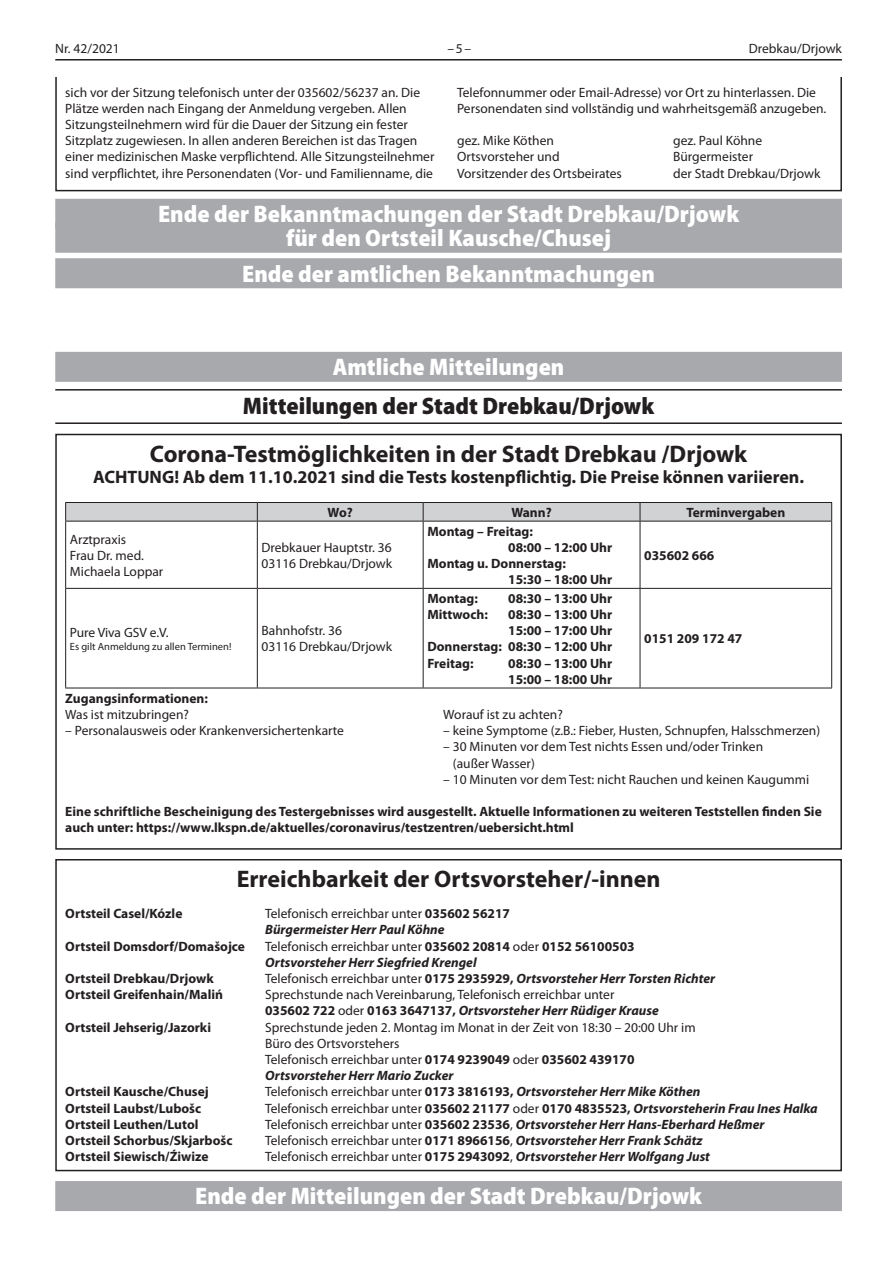
<style>
.page{position:relative;width:893px;height:1263px;background:#fff}
.page>*{position:absolute;margin:0;border:0;box-sizing:border-box;transform-origin:0 0}
.t1{font:900 semi-condensed 24px/24px "Myriad Pro";color:#fff;text-align:center}
.t2{font:700 24px "Myriad Pro";color:#231f20}
.t3{font:900 semi-condensed 24px "Myriad Pro";color:#231f20}
.t4{font:700 18px "Myriad Pro";color:#231f20}
.t5{font:13.5px/16.2px "Myriad Pro";color:#231f20}
.t6{font:700 13.5px/16.2px "Myriad Pro";color:#231f20}
.t7{font:italic 700 13.5px/16.2px "Myriad Pro";color:#231f20}
.t8{font:10.5px "Myriad Pro";color:#231f20}
.s1{font-weight:700}
.s2{font-weight:700;font-style:italic}
.s3{font-weight:400;font-style:normal}
.s4{font-style:normal}
</style>
<div class="page">
<hr style="left:55px;top:59px;width:787px;height:2px;background:#231f20">
<div style="left:55px;top:1181px;width:787px;height:30px;background:#a8a9ad"></div>
<div style="left:55px;top:859px;width:787px;height:312px;border:2px solid #231f20"></div>
<svg style="left:65px;top:502px;width:767px;height:19px;background:#c3c4c5"></svg>
<hr style="left:65px;top:521px;width:192px;height:1px;background:#231f20">
<hr style="left:65px;top:521px;width:1px;height:67px;background:#231f20">
<hr style="left:257px;top:521px;width:166px;height:1px;background:#231f20">
<hr style="left:257px;top:521px;width:1px;height:67px;background:#231f20">
<hr style="left:423px;top:521px;width:217px;height:1px;background:#231f20">
<hr style="left:423px;top:521px;width:1px;height:67px;background:#231f20">
<hr style="left:640px;top:521px;width:192px;height:1px;background:#231f20">
<hr style="left:640px;top:521px;width:1px;height:67px;background:#231f20">
<hr style="left:831px;top:521px;width:1px;height:67px;background:#231f20">
<hr style="left:65px;top:588px;width:192px;height:1px;background:#231f20">
<hr style="left:65px;top:589px;width:1px;height:99px;background:#231f20">
<hr style="left:257px;top:588px;width:166px;height:1px;background:#231f20">
<hr style="left:257px;top:589px;width:1px;height:99px;background:#231f20">
<hr style="left:423px;top:588px;width:217px;height:1px;background:#231f20">
<hr style="left:423px;top:589px;width:1px;height:99px;background:#231f20">
<hr style="left:640px;top:588px;width:192px;height:1px;background:#231f20">
<hr style="left:640px;top:589px;width:1px;height:99px;background:#231f20">
<hr style="left:831px;top:589px;width:1px;height:99px;background:#231f20">
<hr style="left:65px;top:688px;width:192px;height:1px;background:#231f20">
<hr style="left:257px;top:688px;width:166px;height:1px;background:#231f20">
<hr style="left:423px;top:688px;width:217px;height:1px;background:#231f20">
<hr style="left:640px;top:688px;width:192px;height:1px;background:#231f20">
<div style="left:55px;top:434px;width:787px;height:416px;border:2px solid #231f20"></div>
<div style="left:55px;top:72px;width:787px;height:119px;border:2px solid #231f20"></div>
<div style="left:55px;top:352px;width:787px;height:30px;background:#a8a9ad"></div>
<hr style="left:55px;top:389px;width:787px;height:2px;background:#231f20">
<hr style="left:55px;top:422px;width:787px;height:2px;background:#231f20">
<div style="left:55px;top:258px;width:787px;height:30px;background:#a8a9ad"></div>
<div style="left:55px;top:199px;width:787px;height:30px;background:#a8a9ad"></div>
<div style="left:55px;top:223px;width:787px;height:30px;background:#a8a9ad"></div>
<div style="left:43px;top:64px;width:818px;height:13px;background:#fff"></div>
<p class="t5" style="left:55px;top:40px;width:66px">Nr. 42/2021</p>
<p class="t5" style="left:447px;top:40px;width:25px">–5–</p>
<p class="t5" style="left:749px;top:40px;width:95px">Drebkau/Drjowk</p>
<p class="t5" style="left:65px;top:84px;width:371px">sich vor der Sitzung telefonisch unter der 035602/56237 an. Die Plätze werden nach Eingang der Anmeldung vergeben. Allen Sitzungsteilnehmern wird für die Dauer der Sitzung ein fester Sitzplatz zugewiesen. In allen anderen Bereichen ist das Tragen einer medizinischen Maske verpflichtend. Alle Sitzungsteilnehmer sind verpflichtet, ihre Personendaten (Vor- und Familienname, die</p>
<p class="t5" style="left:457px;top:84px;width:371px">Telefonnummer oder Email-Adresse) vor Ort zu hinterlassen. Die<br>Personendaten sind vollständig und wahrheitsgemäß anzugeben.</p>
<p class="t5" style="left:457px;top:132px;width:98px">gez. Mike Köthen</p>
<p class="t5" style="left:673px;top:132px;width:91px">gez. Paul Köhne</p>
<p class="t5" style="left:457px;top:149px;width:104px">Ortsvorsteher und</p>
<p class="t5" style="left:673px;top:149px;width:81px">Bürgermeister</p>
<p class="t5" style="left:457px;top:165px;width:166px">Vorsitzender des Ortsbeirates</p>
<p class="t5" style="left:673px;top:165px;width:149px">der Stadt Drebkau/Drjowk</p>
<h1 class="t1" style="left:158px;top:201px;width:583px">Ende der Bekanntmachungen der Stadt Drebkau/Drjowk für den Ortsteil Kausche/Chusej</h1>
<h1 class="t1" style="left:242px;top:261px;width:414px">Ende der amtlichen Bekanntmachungen</h1>
<h1 class="t1" style="left:333px;top:354px;width:233px">Amtliche Mitteilungen</h1>
<h1 class="t3" style="left:243px;top:390px;width:413px">Mitteilungen der Stadt Drebkau/Drjowk</h1>
<h1 class="t2" style="left:150px;top:438px;width:599px">Corona-Testmöglichkeiten in der Stadt Drebkau /Drjowk</h1>
<h2 class="t4" style="left:93px;top:466px;width:713px">ACHTUNG! Ab dem 11.10.2021 sind die Tests kostenpflichtig. Die Preise können variieren.</h2>
<p class="t6" style="left:328px;top:504px;width:27px">Wo?</p>
<p class="t6" style="left:511px;top:504px;width:42px">Wann?</p>
<p class="t6" style="left:686px;top:504px;width:100px">Terminvergaben</p>
<p class="t5" style="left:70px;top:531px;width:95px">Arztpraxis<br>Frau Dr. med.<br>Michaela Loppar</p>
<p class="t5" style="left:262px;top:539px;width:132px">Drebkauer Hauptstr. 36<br>03116 Drebkau/Drjowk</p>
<p class="t6" style="left:427px;top:522px;width:107px">Montag – Freitag:</p>
<p class="t6" style="left:508px;top:539px;width:106px">08:00 – 12:00 Uhr</p>
<p class="t6" style="left:427px;top:555px;width:140px">Montag u. Donnerstag:</p>
<p class="t6" style="left:508px;top:571px;width:106px">15:30 – 18:00 Uhr</p>
<p class="t6" style="left:644px;top:547px;width:72px">035602 666</p>
<p class="t5" style="left:70px;top:624px;width:100px">Pure Viva GSV e.V.</p>
<p class="t8" style="left:70px;top:639px;width:163px">Es gilt Anmeldung zu allen Terminen!</p>
<p class="t5" style="left:262px;top:622px;width:132px">Bahnhofstr. 36<br>03116 Drebkau/Drjowk</p>
<p class="t6" style="left:427px;top:590px;width:52px">Montag:</p>
<p class="t6" style="left:508px;top:590px;width:106px">08:30 – 13:00 Uhr</p>
<p class="t6" style="left:427px;top:606px;width:62px">Mittwoch:</p>
<p class="t6" style="left:508px;top:606px;width:106px">08:30 – 13:00 Uhr</p>
<p class="t6" style="left:508px;top:622px;width:106px">15:00 – 17:00 Uhr</p>
<p class="t6" style="left:427px;top:638px;width:186px">Donnerstag: 08:30 – 12:00 Uhr</p>
<p class="t6" style="left:427px;top:654px;width:48px">Freitag:</p>
<p class="t6" style="left:508px;top:654px;width:106px">08:30 – 13:00 Uhr<br>15:00 – 18:00 Uhr</p>
<p class="t6" style="left:644px;top:630px;width:100px">0151 209 172 47</p>
<p class="t6" style="left:65px;top:690px;width:144px">Zugangsinformationen:</p>
<p class="t5" style="left:65px;top:706px;width:125px">Was ist mitzubringen?</p>
<p class="t5" style="left:443px;top:706px;width:121px">Worauf ist zu achten?</p>
<p class="t5" style="left:65px;top:722px;width:280px">– Personalausweis oder Krankenversichertenkarte</p>
<p class="t5" style="left:443px;top:722px;width:378px">– keine Symptome (z.B.: Fieber, Husten, Schnupfen, Halsschmerzen)</p>
<p class="t5" style="left:453px;top:739px;width:312px;text-indent:-10px">– 30 Minuten vor dem Test nichts Essen und/oder Trinken (außer Wasser)</p>
<p class="t5" style="left:443px;top:771px;width:367px">– 10 Minuten vor dem Test: nicht Rauchen und keinen Kaugummi</p>
<p class="t6" style="left:65px;top:803px;width:758px">Eine schriftliche Bescheinigung des Testergebnisses wird ausgestellt. Aktuelle Informationen zu weiteren Teststellen finden Sie auch unter: https://www.lkspn.de/aktuelles/coronavirus/testzentren/uebersicht.html</p>
<h1 class="t2" style="left:237px;top:863px;width:425px">Erreichbarkeit der Ortsvorsteher/-innen</h1>
<p class="t6" style="left:65px;top:905px;width:119px">Ortsteil Casel/Kózle</p>
<p class="t5" style="left:265px;top:905px;width:246px">Telefonisch erreichbar unter <span class="s1">035602 56217<br></span><span class="s2">Bürgermeister Herr Paul Köhne</span></p>
<p class="t6" style="left:65px;top:937px;width:181px">Ortsteil Domsdorf/Domašojce</p>
<p class="t7" style="left:265px;top:937px;width:371px"><span class="s3">Telefonisch erreichbar unter</span> <span class="s4">035602 20814</span> <span class="s3">oder</span> <span class="s4">0152 56100503<br></span>Ortsvorsteher Herr Siegfried Krengel</p>
<p class="t6" style="left:65px;top:970px;width:150px">Ortsteil Drebkau/Drjowk</p>
<p class="t7" style="left:265px;top:970px;width:452px"><span class="s3">Telefonisch erreichbar unter</span> <span class="s4">0175 2935929,</span> Ortsvorsteher Herr Torsten Richter</p>
<p class="t6" style="left:65px;top:986px;width:159px">Ortsteil Greifenhain/Maliń</p>
<p class="t5" style="left:265px;top:986px;width:395px">Sprechstunde nach Vereinbarung, Telefonisch erreichbar unter<br><span class="s1">035602 722</span> oder <span class="s1">0163 3647137,</span> <span class="s2">Ortsvorsteher Herr Rüdiger Krause</span></p>
<p class="t6" style="left:65px;top:1018px;width:147px">Ortsteil Jehserig/Jazorki</p>
<p class="t5" style="left:265px;top:1019px;width:432px">Sprechstunde jeden 2. Montag im Monat in der Zeit von 18:30 – 20:00 Uhr im Büro des Ortsvorstehers<br>Telefonisch erreichbar unter <span class="s1">0174 9239049</span> oder <span class="s1">035602 439170<br></span><span class="s2">Ortsvorsteher Herr Mario Zucker</span></p>
<p class="t6" style="left:65px;top:1083px;width:145px">Ortsteil Kausche/Chusej</p>
<p class="t7" style="left:265px;top:1083px;width:437px"><span class="s3">Telefonisch erreichbar unter</span> <span class="s4">0173 3816193,</span> Ortsvorsteher Herr Mike Köthen</p>
<p class="t6" style="left:65px;top:1099px;width:137px">Ortsteil Laubst/Lubošc</p>
<p class="t5" style="left:265px;top:1100px;width:554px">Telefonisch erreichbar unter <span class="s1">035602 21177</span> oder <span class="s1">0170 4835523,</span> <span class="s2">Ortsvorsteherin Frau Ines Halka</span></p>
<p class="t6" style="left:65px;top:1116px;width:135px">Ortsteil Leuthen/Lutol</p>
<p class="t7" style="left:265px;top:1116px;width:501px"><span class="s3">Telefonisch erreichbar unter</span> <span class="s4">035602 23536</span><span class="s3">,</span> Ortsvorsteher Herr Hans-Eberhard Heßmer</p>
<p class="t6" style="left:65px;top:1132px;width:169px">Ortsteil Schorbus/Skjarbošc</p>
<p class="t7" style="left:265px;top:1132px;width:439px"><span class="s3">Telefonisch erreichbar unter</span> <span class="s4">0171 8966156</span><span class="s3">,</span> Ortsvorsteher Herr Frank Schätz</p>
<p class="t6" style="left:65px;top:1148px;width:145px">Ortsteil Siewisch/Źiwize</p>
<p class="t7" style="left:265px;top:1148px;width:446px"><span class="s3">Telefonisch erreichbar unter</span> <span class="s4">0175 2943092</span><span class="s3">,</span> Ortsvorsteher Herr Wolfgang Just</p>
<h1 class="t1" style="left:195px;top:1183px;width:508px">Ende der Mitteilungen der Stadt Drebkau/Drjowk</h1>
</div>
